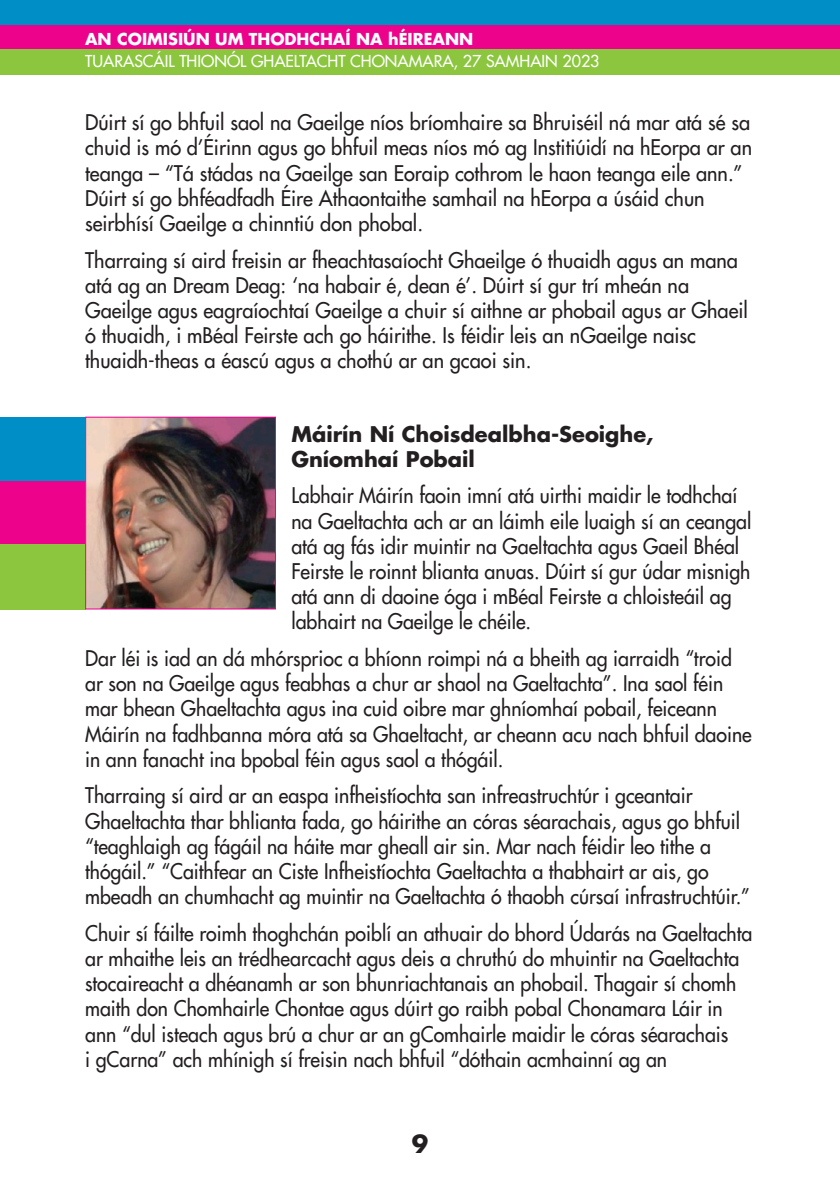
<style>
.page{position:relative;width:840px;height:1191px;background:#fff}
.page>*{position:absolute;margin:0;border:0;box-sizing:border-box;transform-origin:0 0}
.t1{font:700 24px "Futura LT";color:#231f20}
.t2{font:21px/25.2px "Futura LT";color:#231f20;scale:.93 1}
.t3{font:21px/25.2px "Futura LT";color:#231f20;scale:.95 1}
.t4{font:700 21px/25.2px "Futura LT";color:#231f20}
.t5{font:16px "Futura LT";color:#fff}
.t6{font:700 16px "Futura LT";color:#fff}
</style>
<div class="page">
<div style="left:0;top:0;width:839px;height:25px;background:#008ec6"></div>
<div style="left:0;top:25px;width:839px;height:25px;background:#ed028c"></div>
<div style="left:0;top:50px;width:839px;height:25px;background:#8bc63e"></div>
<div style="left:0;top:417px;width:85px;height:63px;background:#008ec6"></div>
<div style="left:0;top:480px;width:85px;height:64px;background:#ed028c"></div>
<div style="left:0;top:544px;width:85px;height:65px;background:#8bc63e"></div>
<img style="left:87px;top:419px;width:187px;height:188px">
<div style="left:85px;top:417px;width:191px;height:192px;border:1px solid #ed028c"></div>
<p class="t6" style="left:85px;top:28px;width:389px">AN COIMISIÚN UM THODHCHAÍ NA hÉIREANN</p>
<p class="t5" style="left:85px;top:51px;width:515px">TUARASCÁIL THIONÓL GHAELTACHT CHONAMARA, 27 SAMHAIN 2023</p>
<p class="t3" style="left:85px;top:110px;width:703px">Dúirt sí go bhfuil saol na Gaeilge níos bríomhaire sa Bhruiséil ná mar atá sé sa chuid is mó d’Éirinn agus go bhfuil meas níos mó ag Institiúidí na hEorpa ar an teanga – “Tá stádas na Gaeilge san Eoraip cothrom le haon teanga eile ann.” Dúirt sí go bhféadfadh Éire Athaontaithe samhail na hEorpa a úsáid chun seirbhísí Gaeilge a chinntiú don phobal.</p>
<p class="t3" style="left:85px;top:247px;width:698px">Tharraing sí aird freisin ar fheachtasaíocht Ghaeilge ó thuaidh agus an mana atá ag an Dream Deag: ‘na habair é, dean é’. Dúirt sí gur trí mheán na Gaeilge agus eagraíochtaí Gaeilge a chuir sí aithne ar phobail agus ar Ghaeil ó thuaidh, i mBéal Feirste ach go háirithe. Is féidir leis an nGaeilge naisc thuaidh-theas a éascú agus a chothú ar an gcaoi sin.</p>
<p class="t4" style="left:291px;top:421px;width:363px">Máirín Ní Choisdealbha-Seoighe,<br>Gníomhaí Pobail</p>
<p class="t2" style="left:291px;top:483px;width:496px">Labhair Máirín faoin imní atá uirthi maidir le todhchaí na Gaeltachta ach ar an láimh eile luaigh sí an ceangal atá ag fás idir muintir na Gaeltachta agus Gaeil Bhéal Feirste le roinnt blianta anuas. Dúirt sí gur údar misnigh atá ann di daoine óga i mBéal Feirste a chloisteáil ag labhairt na Gaeilge le chéile.</p>
<p class="t2" style="left:85px;top:645px;width:718px">Dar léi is iad an dá mhórsprioc a bhíonn roimpi ná a bheith ag iarraidh “troid ar son na Gaeilge agus feabhas a chur ar shaol na Gaeltachta”. Ina saol féin mar bhean Ghaeltachta agus ina cuid oibre mar ghníomhaí pobail, feiceann Máirín na fadhbanna móra atá sa Ghaeltacht, ar cheann acu nach bhfuil daoine in ann fanacht ina bpobal féin agus saol a thógáil.</p>
<p class="t2" style="left:85px;top:783px;width:716px">Tharraing sí aird ar an easpa infheistíochta san infreastruchtúr i gceantair Ghaeltachta thar bhlianta fada, go háirithe an córas séarachais, agus go bhfuil “teaghlaigh ag fágáil na háite mar gheall air sin. Mar nach féidir leo tithe a thógáil.” “Caithfear an Ciste Infheistíochta Gaeltachta a thabhairt ar ais, go mbeadh an chumhacht ag muintir na Gaeltachta ó thaobh cúrsaí infrastruchtúir.”</p>
<p class="t2" style="left:85px;top:920px;width:718px">Chuir sí fáilte roimh thoghchán poiblí an athuair do bhord Údarás na Gaeltachta ar mhaithe leis an trédhearcacht agus deis a chruthú do mhuintir na Gaeltachta stocaireacht a dhéanamh ar son bhunriachtanais an phobail. Thagair sí chomh maith don Chomhairle Chontae agus dúirt go raibh pobal Chonamara Láir in ann “dul isteach agus brú a chur ar an gComhairle maidir le córas séarachais<br>i gCarna” ach mhínigh sí freisin nach bhfuil “dóthain acmhainní ag an</p>
<p class="t1" style="left:411px;top:1128px;width:18px">9</p>
</div>
